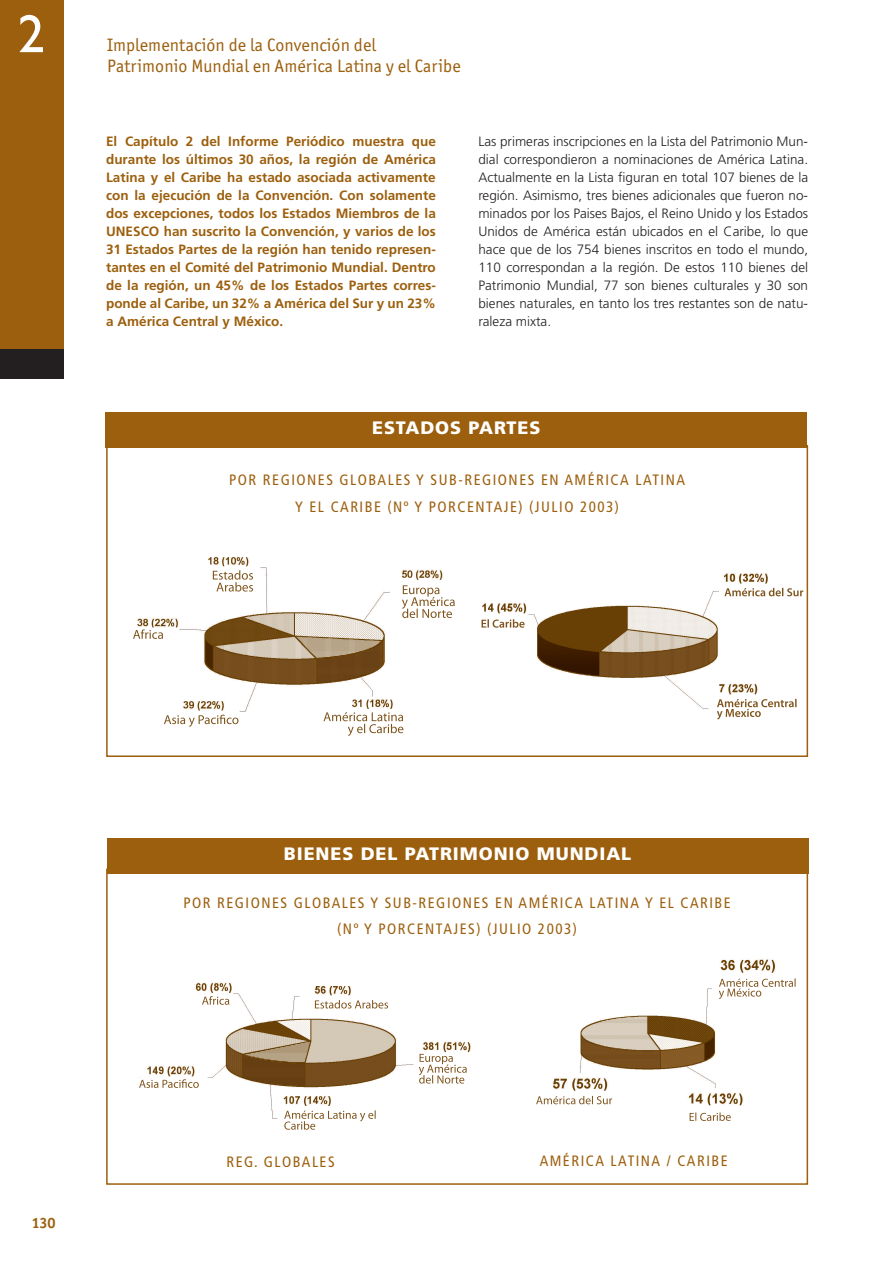
<style>
.page{position:relative;width:893px;height:1263px;background:#fff}
.page>*{position:absolute;margin:0;border:0;box-sizing:border-box;transform-origin:0 0}
.t1{font:54px "Gill Sans";color:#fff}
.t2{font:18px/21.6px "Officina San ITC";letter-spacing:.005em;color:#9c5f0d}
.t3{font:900 18px "Frutiger";letter-spacing:.05em;color:#fff}
.t4{font:condensed 15px/26.5px "Frutiger";letter-spacing:.1em;color:#9c5f0d;text-align:center}
.t5{font:700 15px "Officina San ITC";color:#9c5f0d}
.t6{font:300 13.5px/18px "Frutiger";color:#231f20;text-align:justify}
.t7{font:700 13.5px/18px "Frutiger";color:#9c5f0d;text-align:justify}
</style>
<div class="page">
<div style="left:0;top:0;width:64px;height:349px;background:#9c5f0d"></div>
<div style="left:0;top:349px;width:64px;height:30px;background:#231f20"></div>
<img style="left:482px;top:509px;width:327px;height:248px">
<img style="left:481px;top:619px;width:43px;height:9px">
<img style="left:724px;top:588px;width:79px;height:8px">
<img style="left:717px;top:699px;width:76px;height:8px">
<img style="left:137px;top:557px;width:318px;height:179px">
<svg style="left:185px;top:713px;width:7px;height:2px"></svg>
<img style="left:213px;top:570px;width:40px;height:22px">
<img style="left:133px;top:629px;width:30px;height:10px">
<img style="left:323px;top:712px;width:80px;height:23px">
<img style="left:402px;top:585px;width:51px;height:24px">
<img style="left:164px;top:715px;width:74px;height:12px">
<div style="left:106px;top:445px;width:702px;height:312px;border:2px solid #9c5f0d"></div>
<div style="left:105px;top:412px;width:702px;height:35px;background:#9c5f0d"></div>
<img style="left:536px;top:937px;width:273px;height:213px">
<img style="left:689px;top:1113px;width:41px;height:8px">
<img style="left:536px;top:1096px;width:76px;height:8px">
<img style="left:719px;top:979px;width:74px;height:8px">
<img style="left:139px;top:982px;width:332px;height:148px">
<img style="left:284px;top:1111px;width:80px;height:10px">
<img style="left:419px;top:1054px;width:47px;height:21px">
<img style="left:139px;top:1079px;width:60px;height:9px">
<img style="left:202px;top:996px;width:27px;height:9px">
<img style="left:315px;top:1000px;width:68px;height:9px">
<div style="left:107px;top:838px;width:701px;height:35px;background:#9c5f0d"></div>
<div style="left:106px;top:869px;width:702px;height:316px;border:2px solid #9c5f0d"></div>
<h1 class="t1" style="left:18px;top:15px;width:28px">2</h1>
<h2 class="t2" style="left:107px;top:35px;width:355px">Implementación de la Convención del<br>Patrimonio Mundial en América Latina y el Caribe</h2>
<p class="t7" style="left:106px;top:133px;width:331px">El Capítulo 2 del Informe Periódico muestra que durante los últimos 30 años, la región de América Latina y el Caribe ha estado asociada activamente con la ejecución de la Convención. Con solamente dos excepciones, todos los Estados Miembros de la UNESCO han suscrito la Convención, y varios de los 31 Estados Partes de la región han tenido represen&shy;tantes en el Comité del Patrimonio Mundial. Dentro de la región, un 45% de los Estados Partes corres&shy;ponde al Caribe, un 32% a América del Sur y un 23% a América Central y México.</p>
<p class="t6" style="left:478px;top:133px;width:331px">Las primeras inscripciones en la Lista del Patrimonio Mun&shy;dial correspondieron a nominaciones de América Latina.<br>Actualmente en la Lista figuran en total 107 bienes de la región. Asimismo, tres bienes adicionales que fueron no&shy;minados por los Paises Bajos, el Reino Unido y los Estados Unidos de América están ubicados en el Caribe, lo que hace que de los 754 bienes inscritos en todo el mundo, 110 correspondan a la región. De estos 110 bienes del Patrimonio Mundial, 77 son bienes culturales y 30 son bienes naturales, en tanto los tres restantes son de natu&shy;raleza mixta.</p>
<h2 class="t3" style="left:372px;top:421px;width:170px">ESTADOS PARTES</h2>
<p class="t4" style="left:229px;top:468px;width:457px">POR REGIONES GLOBALES Y SUB-REGIONES EN AMÉRICA LATINA<br>Y EL CARIBE (Nº Y PORCENTAJE) (JULIO 2003)</p>
<p class="t5" style="left:32px;top:1217px;width:25px">130</p>
<h2 class="t3" style="left:284px;top:847px;width:349px">BIENES DEL PATRIMONIO MUNDIAL</h2>
<p class="t4" style="left:183px;top:890px;width:549px">POR REGIONES GLOBALES Y SUB-REGIONES EN AMÉRICA LATINA Y EL CARIBE (Nº Y PORCENTAJES) (JULIO 2003)</p>
<p class="t4" style="left:226px;top:1150px;width:110px">REG. GLOBALES</p>
<p class="t4" style="left:539px;top:1149px;width:189px">AMÉRICA LATINA / CARIBE</p>
</div>
